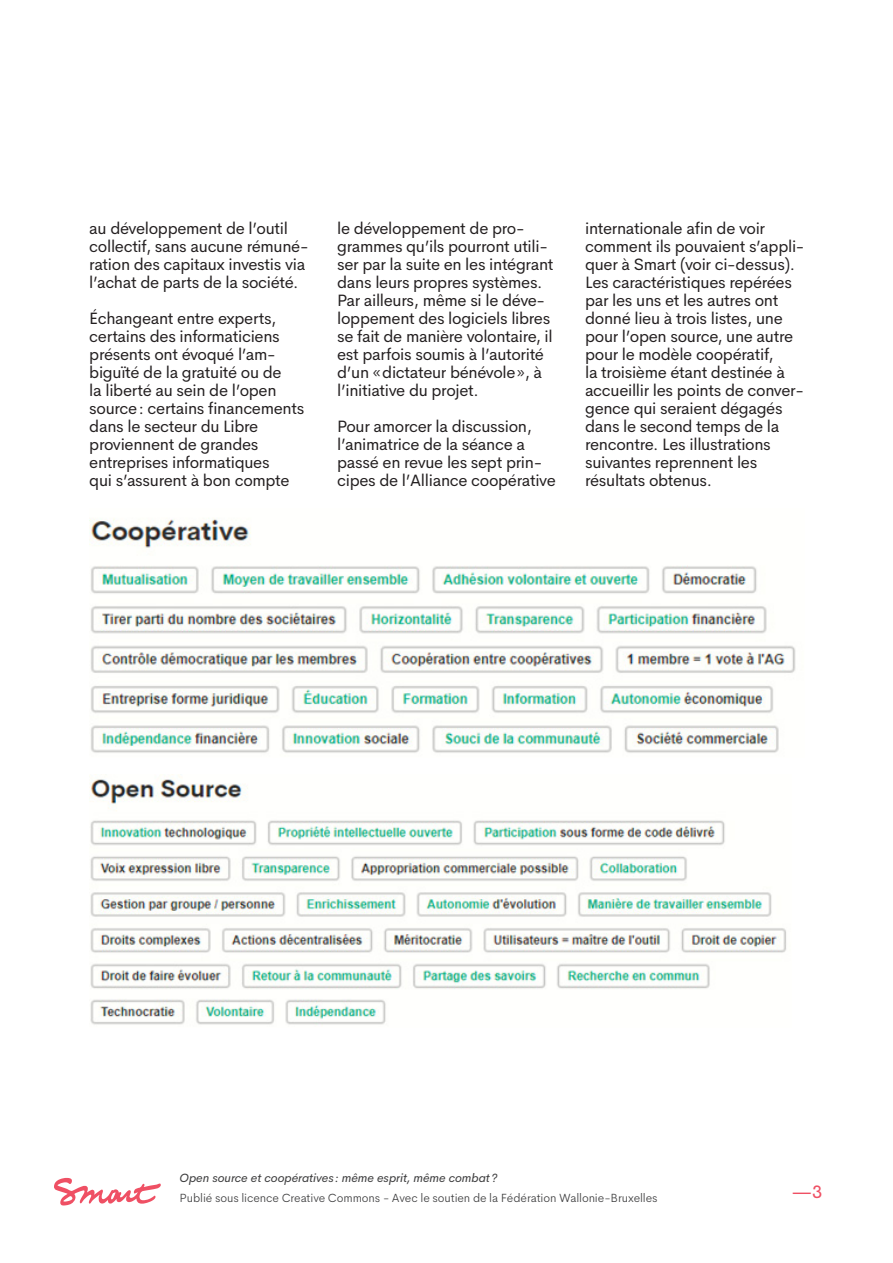
<style>
.page{position:relative;width:893px;height:1263px;background:#fff}
.page>*{position:absolute;margin:0;border:0;box-sizing:border-box;transform-origin:0 0}
.t1{font:18px "Cerebri Sans";color:#ef5064}
.texte_grille{font:16.5px/18px "Cerebri Sans";letter-spacing:-.02em;color:#231f20}
.t2{font:300 12px "Cerebri Sans";letter-spacing:-.01em;color:#3e3e3f}
.t3{font:italic 12px "Cerebri Sans";color:#3e3e3f}
</style>
<div class="page">
<svg style="left:54px;top:1178px;width:107px;height:27px"></svg>
<img style="left:89px;top:518px;width:707px;height:235px">
<img style="left:89px;top:774px;width:698px;height:251px">
<p class="texte_grille" style="left:89px;top:218px;width:221px">au développement de l’outil collectif, sans aucune rémuné&shy;ration des capitaux investis via l’achat de parts de la société.</p>
<p class="texte_grille" style="left:89px;top:308px;width:217px">Échangeant entre experts, certains des informaticiens présents ont évoqué l’am&shy;biguïté de la gratuité ou de<br>la liberté au sein de l’open source: certains financements dans le secteur du Libre proviennent de grandes entreprises informatiques<br>qui s’assurent à bon compte</p>
<p class="texte_grille" style="left:337px;top:218px;width:218px">le développement de pro&shy;grammes qu’ils pourront utili&shy;ser par la suite en les intégrant dans leurs propres systèmes.<br>Par ailleurs, même si le déve&shy;loppement des logiciels libres se fait de manière volontaire, il est parfois soumis à l’autorité d’un «dictateur bénévole», à l’initiative du projet.</p>
<p class="texte_grille" style="left:337px;top:416px;width:220px">Pour amorcer la discussion, l’animatrice de la séance a passé en revue les sept prin&shy;cipes de l’Alliance coopérative</p>
<p class="texte_grille" style="left:585px;top:218px;width:221px">internationale afin de voir comment ils pouvaient s’appli&shy;quer à Smart (voir ci-dessus).<br>Les caractéristiques repérées par les uns et les autres ont donné lieu à trois listes, une pour l’open source, une autre pour le modèle coopératif,<br>la troisième étant destinée à accueillir les points de conver&shy;gence qui seraient dégagés dans le second temps de la rencontre. Les illustrations suivantes reprennent les résultats obtenus.</p>
<p class="t3" style="left:180px;top:1168px;width:319px">Open source et coopératives : même esprit, même combat ?</p>
<p class="t2" style="left:180px;top:1188px;width:480px">Publié sous licence Creative Commons - Avec le soutien de la Fédération Wallonie-Bruxelles</p>
<p class="t1" style="left:791px;top:1177px;width:33px">—3</p>
</div>
